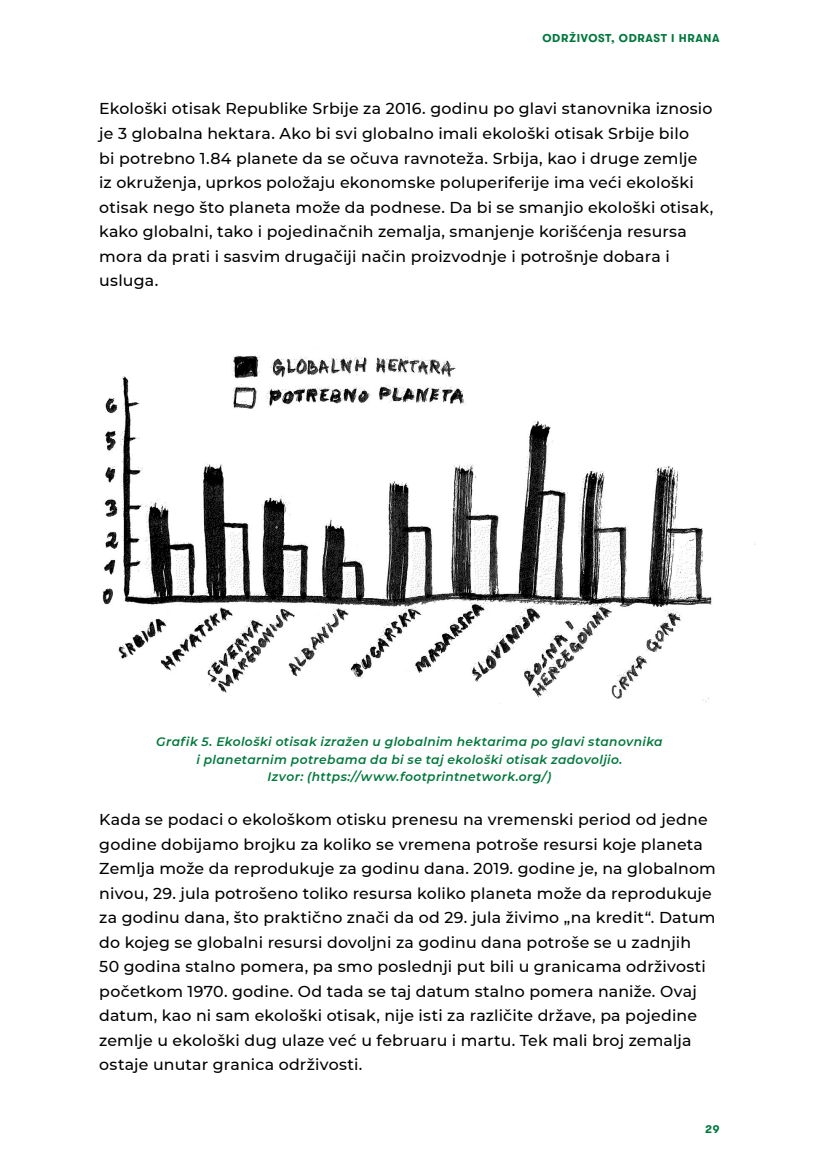
<style>
.page{position:relative;width:819px;height:1166px;background:#fff}
.page>*{position:absolute;margin:0;border:0;box-sizing:border-box;transform-origin:0 0}
.t1{font:500 15.75px/24.5px "Montserrat";letter-spacing:.01em;color:#000}
.t2{font:italic 600 12.25px/17.5px "Montserrat";letter-spacing:.03em;color:#00783c;text-align:center}
.t3{font:700 11.38px "GT Walsheim";letter-spacing:.06em;color:#00783c}
</style>
<div class="page">
<img style="left:102px;top:355px;width:653px;height:347px">
<p class="t3" style="left:542px;top:32px;width:179px">ODRŽIVOST, ODRAST I HRANA</p>
<p class="t1" style="left:99px;top:96px;width:615px">Ekološki otisak Republike Srbije za 2016. godinu po glavi stanovnika iznosio je 3 globalna hektara. Ako bi svi globalno imali ekološki otisak Srbije bilo<br>bi potrebno 1.84 planete da se očuva ravnoteža. Srbija, kao i druge zemlje iz okruženja, uprkos položaju ekonomske poluperiferije ima veći ekološki otisak nego što planeta može da podnese. Da bi se smanjio ekološki otisak, kako globalni, tako i pojedinačnih zemalja, smanjenje korišćenja resursa mora da prati i sasvim drugačiji način proizvodnje i potrošnje dobara i usluga.</p>
<p class="t2" style="left:156px;top:732px;width:508px">Grafik 5. Ekološki otisak izražen u globalnim hektarima po glavi stanovnika i planetarnim potrebama da bi se taj ekološki otisak zadovoljio.<br>Izvor: (https://www.footprintnetwork.org/)</p>
<p class="t1" style="left:99px;top:807px;width:618px">Kada se podaci o ekološkom otisku prenesu na vremenski period od jedne godine dobijamo brojku za koliko se vremena potroše resursi koje planeta Zemlja može da reprodukuje za godinu dana. 2019. godine je, na globalnom nivou, 29. jula potrošeno toliko resursa koliko planeta može da reprodukuje za godinu dana, što praktično znači da od 29. jula živimo „na kredit“. Datum do kojeg se globalni resursi dovoljni za godinu dana potroše se u zadnjih<br>50 godina stalno pomera, pa smo poslednji put bili u granicama održivosti početkom 1970. godine. Od tada se taj datum stalno pomera naniže. Ovaj datum, kao ni sam ekološki otisak, nije isti za različite države, pa pojedine zemlje u ekološki dug ulaze već u februaru i martu. Tek mali broj zemalja ostaje unutar granica održivosti.</p>
<p class="t3" style="left:705px;top:1122px;width:16px">29</p>
</div>
